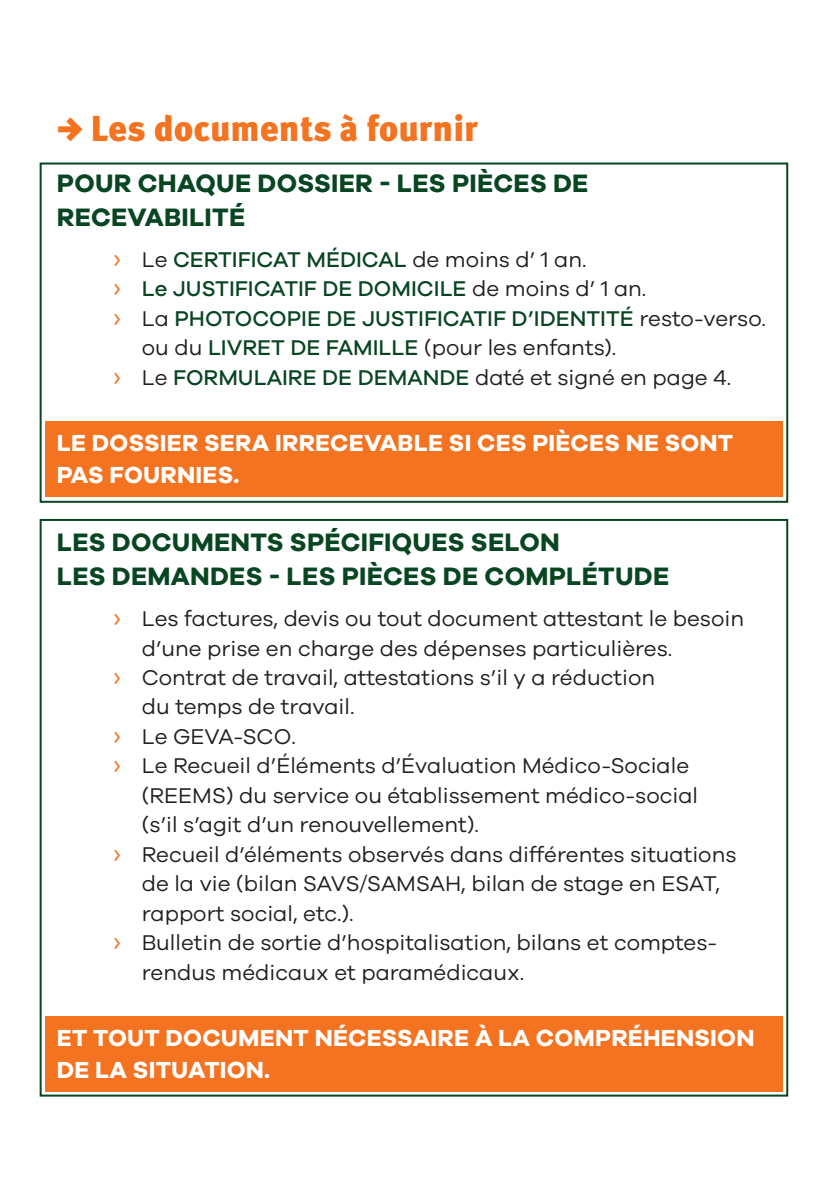
<style>
.page{position:relative;width:828px;height:1191px;background:#fff}
.page>*{position:absolute;margin:0;border:0;box-sizing:border-box;transform-origin:0 0}
.t1{font:900 36px "Meta Pro";color:#f47321}
.titre_2{font:700 26px/34.2px "Galano Grotesque";letter-spacing:.01em;color:#084521}
.attention{font:700 24px/31.8px "Galano Grotesque";letter-spacing:.01em;color:#fff}
.t2{font:22px/29.4px "Galano Grotesque";color:#231f20}
.t3{font:500 22px/29.4px "Galano Grotesque";color:#084521}
.s1{font-family:"Galano Grotesque";font-weight:800}
.s2{font-family:"Meta Pro Norm";font-weight:400;color:#f47321}
.s3{font-weight:400;color:#231f20}
.s4{font-family:"Meta Pro Norm";color:#f47321}
.s5{font-weight:500;color:#084521}
</style>
<div class="page">
<div style="left:40px;top:162px;width:748px;height:341px;border:2px solid #084521"></div>
<div style="left:45px;top:421px;width:737px;height:76px;background:#f47321"></div>
<div style="left:45px;top:1016px;width:737px;height:75px;background:#f47321"></div>
<p class="t1" style="left:57px;top:99px;width:423px"><span class="s1">→</span> Les documents à fournir</p>
<p class="titre_2" style="left:57px;top:165px;width:533px">POUR CHAQUE DOSSIER - LES PIÈCES DE<br>RECEVABILITÉ</p>
<p class="t3" style="left:113px;top:244px;width:475px"><span class="s2">&gt;</span> <span class="s3">Le</span> CERTIFICAT MÉDICAL <span class="s3">de moins d’ 1 an.</span></p>
<p class="t3" style="left:113px;top:274px;width:534px"><span class="s2">&gt;</span> Le JUSTIFICATIF DE DOMICILE <span class="s3">de moins d’ 1 an.</span></p>
<p class="t3" style="left:142px;top:303px;width:625px;text-indent:-28px"><span class="s2">&gt;</span> <span class="s3">La</span> PHOTOCOPIE DE JUSTIFICATIF D’IDENTITÉ <span class="s3">resto-verso. ou du</span> LIVRET DE FAMILLE <span class="s3">(pour les enfants).</span></p>
<p class="t2" style="left:113px;top:362px;width:619px"><span class="s4">&gt;</span> Le <span class="s5">FORMULAIRE DE DEMANDE</span> daté et signé en page 4.</p>
<p class="attention" style="left:57px;top:426px;width:678px">LE DOSSIER SERA IRRECEVABLE SI CES PIÈCES NE SONT<br>PAS FOURNIES.</p>
<p class="titre_2" style="left:57px;top:524px;width:614px">LES DOCUMENTS SPÉCIFIQUES SELON<br>LES DEMANDES - LES PIÈCES DE COMPLÉTUDE</p>
<p class="t2" style="left:142px;top:603px;width:604px;text-indent:-28px"><span class="s4">&gt;</span> Les factures, devis ou tout document attestant le besoin d’une prise en charge des dépenses particulières.</p>
<p class="t2" style="left:142px;top:662px;width:515px;text-indent:-28px"><span class="s4">&gt;</span> Contrat de travail, attestations s’il y a réduction du temps de travail.</p>
<p class="t2" style="left:113px;top:721px;width:184px"><span class="s4">&gt;</span> Le GEVA-SCO.</p>
<p class="t2" style="left:142px;top:750px;width:558px;text-indent:-28px"><span class="s4">&gt;</span> Le Recueil d’Éléments d’Évaluation Médico-Sociale (REEMS) du service ou établissement médico-social (s’il s’agit d’un renouvellement).</p>
<p class="t2" style="left:142px;top:839px;width:596px;text-indent:-28px"><span class="s4">&gt;</span> Recueil d’éléments observés dans différentes situations de la vie (bilan SAVS/SAMSAH, bilan de stage en ESAT, rapport social, etc.).</p>
<p class="t2" style="left:142px;top:927px;width:577px;text-indent:-28px"><span class="s4">&gt;</span> Bulletin de sortie d’hospitalisation, bilans et comptes&shy;rendus médicaux et paramédicaux.</p>
<p class="attention" style="left:57px;top:1021px;width:699px">ET TOUT DOCUMENT NÉCESSAIRE À LA COMPRÉHENSION<br>DE LA SITUATION.</p>
</div>
